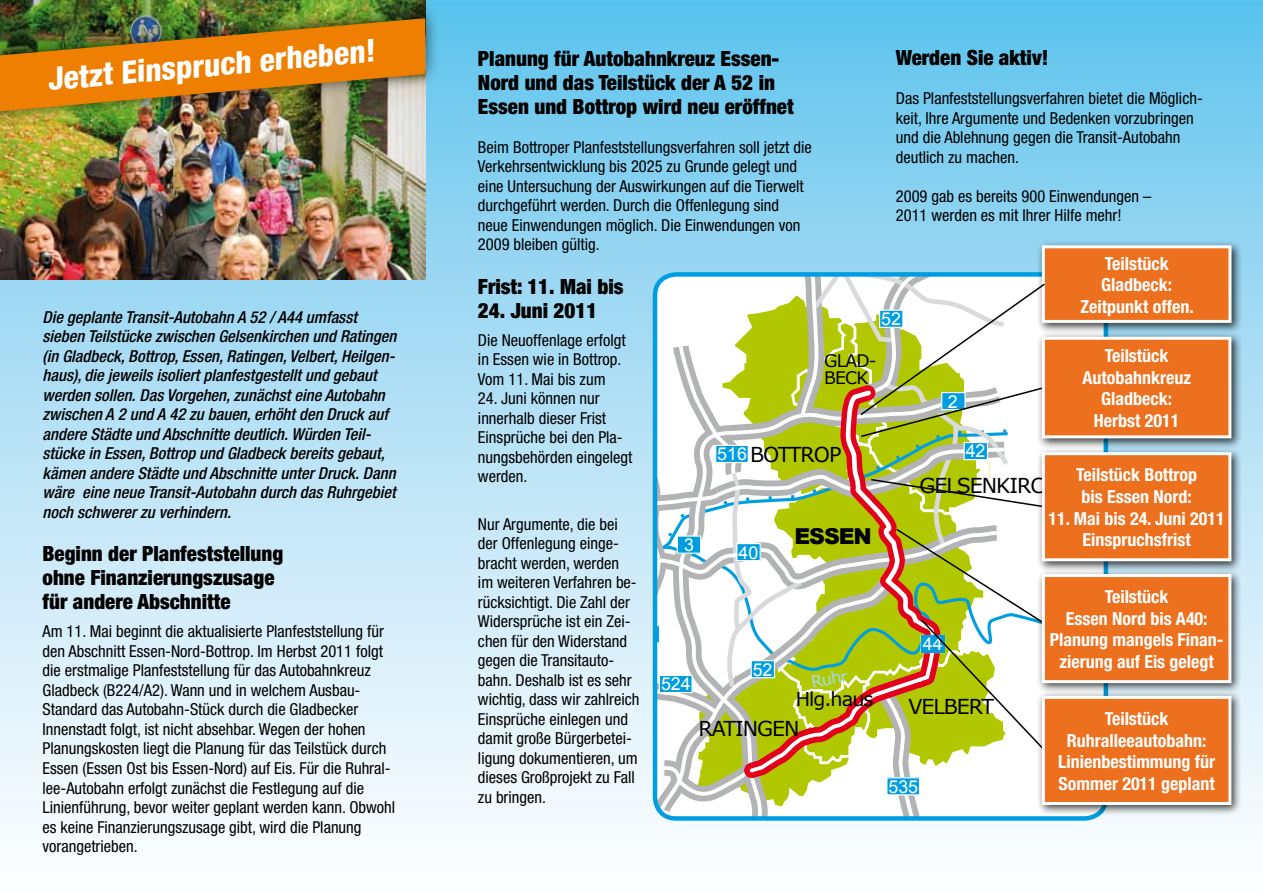
<style>
.page{position:relative;width:1263px;height:893px;background:#fff}
.page>*{position:absolute;margin:0;border:0;box-sizing:border-box;transform-origin:0 0}
.t1{font:800 condensed 31.5px "Helvetica Neue LT";color:#fff}
.t2{font:900 21.9px "Arial";letter-spacing:-.05em;color:#000}
.t3{font:900 condensed 21px/24px "Helvetica Neue LT";color:#000}
.t4{font:20.55px "Verdana";letter-spacing:-.05em;color:#000}
.t5{font:19.2px "Verdana";letter-spacing:-.05em;color:#000}
.t6{font:700 condensed 18px/21.6px "Helvetica Neue LT";color:#fff;text-align:center}
.t7{font:17.85px "Arial";color:#fff}
.t8{font:17.25px/17.2px "Verdana";letter-spacing:-.05em;color:#000}
.t9{font:condensed 16.5px/19.5px "Helvetica Neue LT";color:#000}
.t10{font:italic 500 condensed 16.5px/19.5px "Helvetica Neue LT";color:#000}
</style>
<div class="page">
<div style="left:0;top:0;width:1263px;height:893px;background:linear-gradient(to bottom,#65c5ed,#fff)"></div>
<img style="left:0;top:129px;width:425px;height:150px">
<div style="left:1037px;top:240px;width:205px;height:94px;background:#000;opacity:.75"></div>
<div style="left:1037px;top:331px;width:205px;height:119px;background:#000;opacity:.75"></div>
<div style="left:1037px;top:447px;width:205px;height:125px;background:#000;opacity:.75"></div>
<div style="left:1037px;top:569px;width:205px;height:125px;background:#000;opacity:.75"></div>
<div style="left:1037px;top:691px;width:205px;height:125px;background:#000;opacity:.75"></div>
<img style="left:0;top:0;width:440px;height:129px">
<img style="left:0;top:18px;width:425px;height:93px">
<svg style="left:655px;top:244px;width:578px;height:574px"></svg>
<h1 class="t1" style="left:46px;top:60px;width:330px;rotate:-5deg">Jetzt Einspruch erheben!</h1>
<p class="t10" style="left:43px;top:307px;width:355px">Die geplante Transit-Autobahn A 52 / A44 umfasst sieben Teilstücke zwischen Gelsenkirchen und Ratingen (in Gladbeck, Bottrop, Essen, Ratingen, Velbert, Heilgen&shy;haus), die jeweils isoliert planfestgestellt und gebaut werden sollen. Das Vorgehen, zunächst eine Autobahn zwischen A 2 und A 42 zu bauen, erhöht den Druck auf andere Städte und Abschnitte deutlich. Würden Teil&shy;stücke in Essen, Bottrop und Gladbeck bereits gebaut, kämen andere Städte und Abschnitte unter Druck. Dann wäre eine neue Transit-Autobahn durch das Ruhrgebiet noch schwerer zu verhindern.</p>
<p class="t3" style="left:43px;top:542px;width:242px">Beginn der Planfeststellung ohne Finanzierungszusage für andere Abschnitte</p>
<p class="t9" style="left:43px;top:622px;width:354px">Am 11. Mai beginnt die aktualisierte Planfeststellung für den Abschnitt Essen-Nord-Bottrop. Im Herbst 2011 folgt die erstmalige Planfeststellung für das Autobahnkreuz Gladbeck (B224/A2). Wann und in welchem Ausbau-Standard das Autobahn-Stück durch die Gladbecker Innenstadt folgt, ist nicht absehbar. Wegen der hohen Planungskosten liegt die Planung für das Teilstück durch Essen (Essen Ost bis Essen-Nord) auf Eis. Für die Ruhral&shy;lee-Autobahn erfolgt zunächst die Festlegung auf die Linienführung, bevor weiter geplant werden kann. Obwohl es keine Finanzierungszusage gibt, wird die Planung vorangetrieben.</p>
<p class="t3" style="left:896px;top:46px;width:154px">Werden Sie aktiv!</p>
<p class="t9" style="left:896px;top:89px;width:308px">Das Planfeststellungsverfahren bietet die Möglich&shy;keit, Ihre Argumente und Bedenken vorzubringen und die Ablehnung gegen die Transit-Autobahn deutlich zu machen.</p>
<p class="t9" style="left:896px;top:186px;width:257px">2009 gab es bereits 900 Einwendungen –<br>2011 werden es mit Ihrer Hilfe mehr!</p>
<p class="t3" style="left:478px;top:46px;width:317px">Planung für Autobahnkreuz Essen-<br>Nord und das Teilstück der A 52 in<br>Essen und Bottrop wird neu eröffnet</p>
<p class="t9" style="left:478px;top:137px;width:335px">Beim Bottroper Planfeststellungsverfahren soll jetzt die Verkehrsentwicklung bis 2025 zu Grunde gelegt und eine Untersuchung der Auswirkungen auf die Tierwelt durchgeführt werden. Durch die Offenlegung sind neue Einwendungen möglich. Die Einwendungen von 2009 bleiben gültig.</p>
<p class="t3" style="left:478px;top:274px;width:147px">Frist: 11. Mai bis</p>
<p class="t3" style="left:478px;top:298px;width:121px">24. Juni 2011</p>
<p class="t9" style="left:478px;top:330px;width:149px">Die Neuoffenlage erfolgt in Essen wie in Bottrop.<br>Vom 11. Mai bis zum</p>
<p class="t9" style="left:478px;top:389px;width:156px">24. Juni können nur innerhalb dieser Frist<br>Einsprüche bei den Pla&shy;nungsbehörden eingelegt werden.</p>
<p class="t9" style="left:478px;top:514px;width:163px">Nur Argumente, die bei der Offenlegung einge&shy;bracht werden, werden<br>im weiteren Verfahren be&shy;rücksichtigt. Die Zahl der<br>Widersprüche ist ein Zei&shy;chen für den Widerstand gegen die Transitauto&shy;bahn. Deshalb ist es sehr wichtig, dass wir zahlreich<br>Einsprüche einlegen und damit große Bürgerbetei&shy;ligung dokumentieren, um dieses Großprojekt zu Fall zu bringen.</p>
<p class="t6" style="left:1080px;top:252px;width:115px">Teilstück<br>Gladbeck:<br>Zeitpunkt offen.</p>
<p class="t7" style="left:881px;top:307px;width:21px">52</p>
<p class="t6" style="left:1082px;top:345px;width:110px">Teilstück<br>Autobahnkreuz<br>Gladbeck:<br>Herbst 2011</p>
<p class="t8" style="left:824px;top:353px;width:54px">GLAD-<br>BECK</p>
<p class="t7" style="left:948px;top:390px;width:11px">2</p>
<p class="t7" style="left:966px;top:439px;width:21px">42</p>
<p class="t4" style="left:750px;top:442px;width:93px">BOTTROP</p>
<p class="t7" style="left:717px;top:442px;width:31px">516</p>
<p class="t6" style="left:1076px;top:464px;width:123px">Teilstück Bottrop bis Essen Nord:</p>
<p class="t6" style="left:1048px;top:507px;width:178px">11. Mai bis 24. Juni 2011<br>Einspruchsfrist</p>
<p class="t4" style="left:919px;top:472px;width:168px">GELSENKIRCHEN</p>
<h2 class="t2" style="left:794px;top:520px;width:79px">ESSEN</h2>
<p class="t7" style="left:684px;top:533px;width:11px">3</p>
<p class="t7" style="left:738px;top:541px;width:21px">40</p>
<p class="t6" style="left:1050px;top:586px;width:175px">Teilstück<br>Essen Nord bis A40:<br>Planung mangels Finan&shy;zierung auf Eis gelegt</p>
<p class="t7" style="left:923px;top:632px;width:21px">44</p>
<p class="t7" style="left:753px;top:658px;width:21px">52</p>
<p class="t7" style="left:661px;top:672px;width:31px">524</p>
<p class="t5" style="left:796px;top:687px;width:79px">Hlg.haus</p>
<p class="t4" style="left:908px;top:694px;width:87px">VELBERT</p>
<p class="t6" style="left:1058px;top:708px;width:159px">Teilstück<br>Ruhralleeautobahn:<br>Linienbestimmung für<br>Sommer 2011 geplant</p>
<p class="t4" style="left:699px;top:715px;width:102px">RATINGEN</p>
<p class="t7" style="left:888px;top:775px;width:31px">535</p>
</div>
